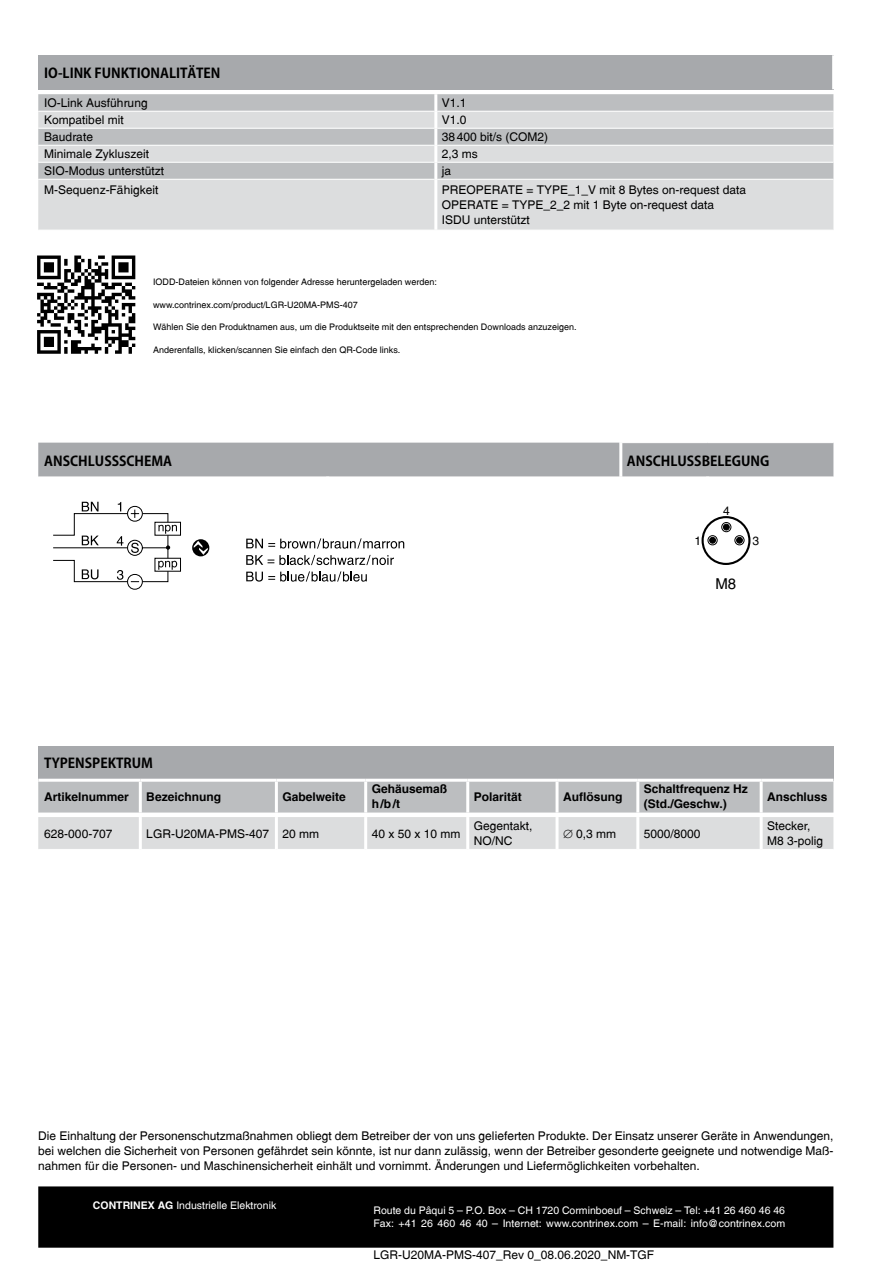
<style>
.page{position:relative;width:893px;height:1263px;background:#fff}
.page>*{position:absolute;margin:0;border:0;box-sizing:border-box;transform-origin:0 0}
.t1{font:15px "Switzerland Plain";color:#000}
.t2{font:700 13.5px "Koz Go Pro";color:#000}
.t3{font:12px/15px "Switzerland Plain";color:#000}
.t4{font:700 12px/15px "Switzerland";color:#000}
.t5{font:10.5px/12.8px "Switzerland Plain";color:#fff}
.t6{font:9px "Switzerland Plain";color:#000}
.s1{font-family:"Switzerland";font-weight:700}
</style>
<div class="page">
<div style="left:39px;top:1187px;width:794px;height:60px;background:#000"></div>
<div style="left:38px;top:1186px;width:795px;height:62px;border:2px solid #000"></div>
<div style="left:38px;top:443px;width:795px;height:34px;background:#a7a9ac"></div>
<div style="left:38px;top:55px;width:796px;height:34px;background:#a7a9ac"></div>
<hr style="left:832px;top:55px;width:3px;height:34px;background:#fff">
<svg style="left:38px;top:94px;width:795px;height:17px;fill:#bcbec0"></svg>
<svg style="left:38px;top:112px;width:795px;height:118px;fill:#dcddde"></svg>
<hr style="left:38px;top:128px;width:396px;height:1px;background:#fff">
<hr style="left:437px;top:128px;width:396px;height:1px;background:#fff">
<hr style="left:38px;top:145px;width:396px;height:1px;background:#fff">
<hr style="left:437px;top:145px;width:396px;height:1px;background:#fff">
<hr style="left:38px;top:162px;width:396px;height:1px;background:#fff">
<hr style="left:437px;top:162px;width:396px;height:1px;background:#fff">
<hr style="left:38px;top:179px;width:396px;height:1px;background:#fff">
<hr style="left:437px;top:179px;width:396px;height:1px;background:#fff">
<hr style="left:434px;top:94px;width:3px;height:17px;background:#fff">
<hr style="left:434px;top:111px;width:3px;height:17px;background:#fff">
<hr style="left:434px;top:128px;width:3px;height:17px;background:#fff">
<hr style="left:434px;top:145px;width:3px;height:17px;background:#fff">
<hr style="left:434px;top:162px;width:3px;height:17px;background:#fff">
<hr style="left:434px;top:179px;width:3px;height:51px;background:#fff">
<div style="left:38px;top:746px;width:795px;height:34px;background:#a7a9ac"></div>
<hr style="left:38px;top:779px;width:102px;height:3px;background:#fff">
<hr style="left:140px;top:779px;width:136px;height:3px;background:#fff">
<hr style="left:276px;top:779px;width:90px;height:3px;background:#fff">
<hr style="left:366px;top:779px;width:102px;height:3px;background:#fff">
<hr style="left:468px;top:779px;width:89px;height:3px;background:#fff">
<hr style="left:557px;top:779px;width:81px;height:3px;background:#fff">
<hr style="left:638px;top:779px;width:123px;height:3px;background:#fff">
<hr style="left:761px;top:779px;width:72px;height:3px;background:#fff">
<div style="left:701px;top:516px;width:49px;height:49px;border:2px solid #000;border-radius:50%"></div>
<div style="left:707px;top:535px;width:11px;height:10px;border:1px solid #000;border-radius:50%"></div>
<div style="left:709px;top:537px;width:7px;height:7px;border:1px solid #000;border-radius:50%"></div>
<div style="left:721px;top:522px;width:10px;height:10px;border:1px solid #000;border-radius:50%"></div>
<svg style="left:723px;top:524px;width:6px;height:6px"></svg>
<div style="left:723px;top:524px;width:7px;height:6px;border:1px solid #000;border-radius:50%"></div>
<div style="left:734px;top:535px;width:10px;height:10px;border:1px solid #000;border-radius:50%"></div>
<svg style="left:736px;top:537px;width:6px;height:6px"></svg>
<div style="left:736px;top:537px;width:7px;height:7px;border:1px solid #000;border-radius:50%"></div>
<svg style="left:38px;top:780px;width:795px;height:69px"></svg>
<hr style="left:139px;top:817px;width:3px;height:32px;background:#fff">
<hr style="left:275px;top:817px;width:3px;height:32px;background:#fff">
<hr style="left:364px;top:817px;width:3px;height:32px;background:#fff">
<hr style="left:466px;top:817px;width:3px;height:32px;background:#fff">
<hr style="left:556px;top:817px;width:3px;height:32px;background:#fff">
<hr style="left:636px;top:817px;width:3px;height:32px;background:#fff">
<hr style="left:760px;top:817px;width:3px;height:32px;background:#fff">
<svg style="left:53px;top:502px;width:128px;height:88px"></svg>
<svg style="left:192px;top:539px;width:17px;height:17px"></svg>
<svg style="left:194px;top:541px;width:14px;height:14px"></svg>
<svg style="left:246px;top:538px;width:158px;height:11px"></svg>
<svg style="left:246px;top:555px;width:148px;height:10px"></svg>
<svg style="left:246px;top:571px;width:121px;height:11px"></svg>
<img style="left:37px;top:255px;width:99px;height:99px">
<p class="t2" style="left:44px;top:65px;width:178px">IO-LINK FUNKTIONALITÄTEN</p>
<p class="t3" style="left:44px;top:95px;width:105px">IO-Link Ausführung</p>
<p class="t3" style="left:442px;top:95px;width:26px">V1.1</p>
<p class="t3" style="left:44px;top:112px;width:81px">Kompatibel mit</p>
<p class="t3" style="left:442px;top:112px;width:26px">V1.0</p>
<p class="t3" style="left:44px;top:129px;width:50px">Baudrate</p>
<p class="t3" style="left:442px;top:129px;width:108px">38400 bit/s (COM2)</p>
<p class="t3" style="left:44px;top:146px;width:106px">Minimale Zykluszeit</p>
<p class="t3" style="left:442px;top:146px;width:37px">2,3 ms</p>
<p class="t3" style="left:44px;top:163px;width:122px">SIO-Modus unterstützt</p>
<p class="t3" style="left:442px;top:163px;width:11px">ja</p>
<p class="t3" style="left:44px;top:182px;width:116px">M-Sequenz-Fähigkeit</p>
<p class="t3" style="left:442px;top:182px;width:306px">PREOPERATE = TYPE_1_V mit 8 Bytes on-request data<br>OPERATE = TYPE_2_2 mit 1 Byte on-request data<br>ISDU unterstützt</p>
<p class="t6" style="left:153px;top:276px;width:285px">IODD-Dateien können von folgender Adresse heruntergeladen werden:</p>
<p class="t6" style="left:153px;top:299px;width:206px">www.contrinex.com/product/LGR-U20MA-PMS-407</p>
<p class="t6" style="left:153px;top:322px;width:425px">Wählen Sie den Produktnamen aus, um die Produktseite mit den entsprechenden Downloads anzuzeigen.</p>
<p class="t6" style="left:153px;top:344px;width:249px">Anderenfalls, klicken/scannen Sie einfach den QR-Code links.</p>
<p class="t2" style="left:44px;top:452px;width:129px">ANSCHLUSSSCHEMA</p>
<p class="t2" style="left:627px;top:452px;width:144px">ANSCHLUSSBELEGUNG</p>
<p class="t3" style="left:723px;top:503px;width:8px">4</p>
<p class="t3" style="left:695px;top:533px;width:8px">1</p>
<p class="t3" style="left:752px;top:533px;width:8px">3</p>
<p class="t1" style="left:715px;top:575px;width:22px">M8</p>
<p class="t2" style="left:44px;top:754px;width:110px">TYPENSPEKTRUM</p>
<p class="t4" style="left:44px;top:789px;width:86px">Artikelnummer</p>
<p class="t4" style="left:146px;top:789px;width:76px">Bezeichnung</p>
<p class="t4" style="left:282px;top:789px;width:65px">Gabelweite</p>
<p class="t4" style="left:372px;top:781px;width:77px">Gehäusemaß h/b/t</p>
<p class="t4" style="left:474px;top:789px;width:49px">Polarität</p>
<p class="t4" style="left:563px;top:789px;width:61px">Auflösung</p>
<p class="t4" style="left:644px;top:781px;width:106px">Schaltfrequenz Hz (Std./Geschw.)</p>
<p class="t4" style="left:767px;top:789px;width:62px">Anschluss</p>
<p class="t3" style="left:44px;top:826px;width:70px">628-000-707</p>
<p class="t3" style="left:146px;top:826px;width:174px">LGR-U20MA-PMS-407 20 mm</p>
<p class="t3" style="left:372px;top:826px;width:90px">40 x 50 x 10 mm</p>
<p class="t3" style="left:474px;top:818px;width:60px">Gegentakt,<br>NO/NC</p>
<p class="t3" style="left:563px;top:826px;width:55px">∅ 0,3 mm</p>
<p class="t3" style="left:644px;top:826px;width:58px">5000/8000</p>
<p class="t3" style="left:767px;top:818px;width:58px">Stecker,<br>M8 3-polig</p>
<p class="t3" style="left:38px;top:1128px;width:797px;text-align:justify">Die Einhaltung der Personenschutzmaßnahmen obliegt dem Betreiber der von uns gelieferten Produkte. Der Einsatz unserer Geräte in Anwendungen, bei welchen die Sicherheit von Personen gefährdet sein könnte, ist nur dann zulässig, wenn der Betreiber gesonderte geeignete und notwendige Maß&shy;nahmen für die Personen- und Maschinensicherheit einhält und vornimmt. Änderungen und Liefermöglichkeiten vorbehalten.</p>
<p class="t5" style="left:93px;top:1198px;width:185px"><span class="s1">CONTRINEX AG</span> Industrielle Elektronik</p>
<p class="t5" style="left:373px;top:1204px;width:413px">Route du Pâqui 5 – P.O. Box – CH 1720 Corminboeuf – Schweiz – Tel: +41 26 460 46 46<br>Fax: +41 26 460 46 40 – Internet: www.contrinex.com – E-mail: info@contrinex.com</p>
<p class="t3" style="left:373px;top:1247px;width:282px">LGR-U20MA-PMS-407_Rev 0_08.06.2020_NM-TGF</p>
</div>
